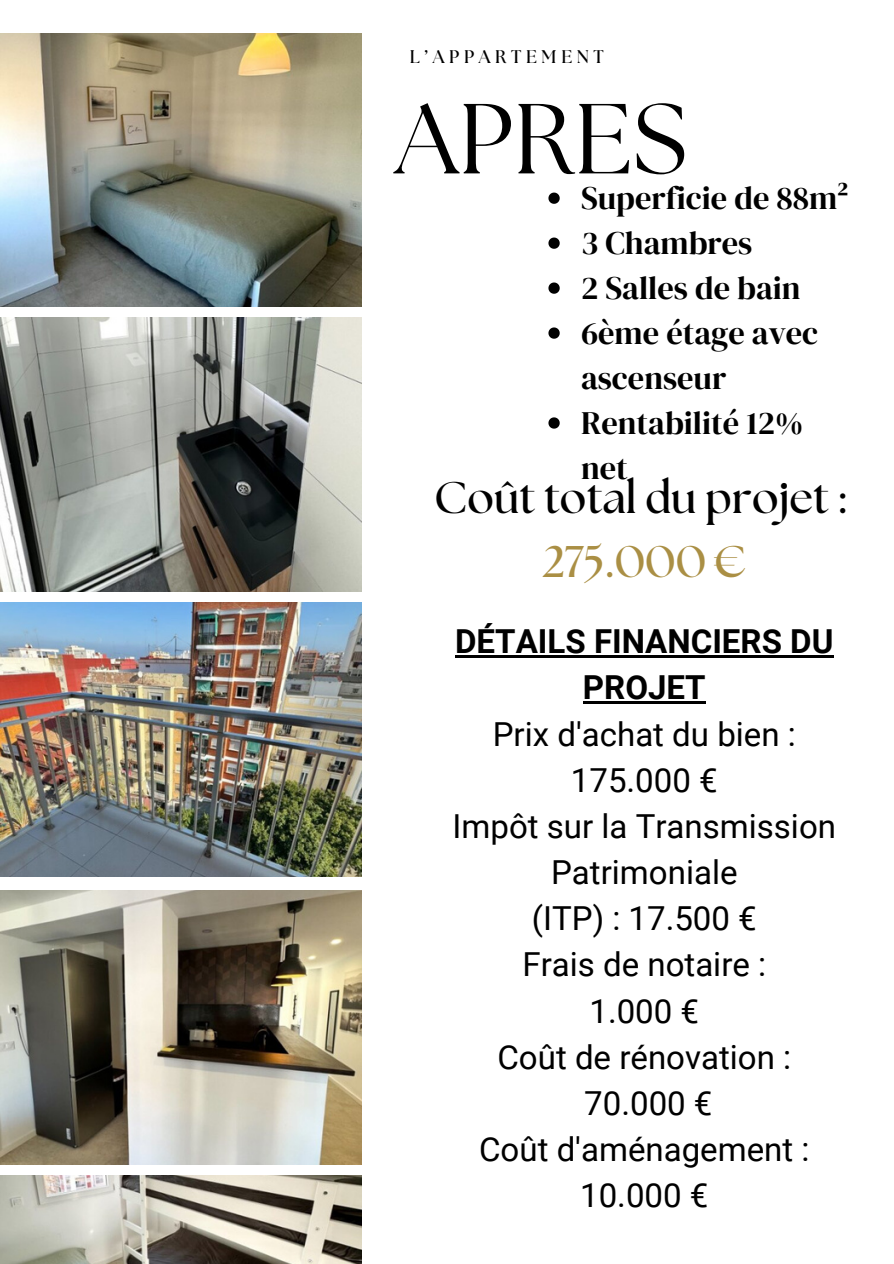
<style>
.page{position:relative;width:894px;height:1264px;background:#fff}
.page>*{position:absolute;margin:0;border:0;box-sizing:border-box;transform-origin:0 0}
.t1{font:99.15px "The Seasons";color:#000}
.t2{font:700 44.25px/64.2px "The Seasons";color:#000;text-align:center}
.t3{font:33px/46.2px "Roboto";color:#000;text-align:center}
.t4{font:32.4px/45px "DM Serif Display";color:#000}
.t5{font:700 18.3px "The Seasons";letter-spacing:.25em;color:#000}
.s1{color:#aa8f44}
.s2{font-weight:700}
</style>
<div class="page">
<img style="left:0;top:33px;width:362px;height:273px">
<img style="left:0;top:318px;width:362px;height:273px">
<img style="left:0;top:602px;width:362px;height:274px">
<img style="left:0;top:890px;width:362px;height:274px">
<img style="left:0;top:1175px;width:362px;height:88px">
<svg style="left:548px;top:192px;width:11px;height:12px"></svg>
<svg style="left:548px;top:237px;width:11px;height:12px"></svg>
<svg style="left:548px;top:282px;width:11px;height:12px"></svg>
<svg style="left:548px;top:327px;width:11px;height:12px"></svg>
<svg style="left:548px;top:417px;width:11px;height:11px"></svg>
<hr style="left:455px;top:655px;width:378px;height:3px;background:#000">
<hr style="left:582px;top:701px;width:123px;height:3px;background:#000">
<h1 class="t5" style="left:409px;top:49px;width:195px">L’APPARTEMENT</h1>
<p class="t1" style="left:395px;top:94px;width:294px">APRES</p>
<p class="t4" style="left:581px;top:175px;width:269px">Superficie de 88m²</p>
<p class="t4" style="left:581px;top:220px;width:173px">3 Chambres</p>
<p class="t4" style="left:581px;top:265px;width:221px">2 Salles de bain</p>
<p class="t4" style="left:581px;top:310px;width:239px">6ème étage avec ascenseur</p>
<p class="t4" style="left:581px;top:400px;width:223px">Rentabilité 12% net</p>
<h3 class="t2" style="left:434px;top:468px;width:412px">Coût total du projet :<br><span class="s1">275.000 €</span></h3>
<h2 class="t3" style="left:452px;top:619px;width:385px"><span class="s2">DÉTAILS FINANCIERS DU<br>PROJET<br></span>Prix d'achat du bien :<br>175.000 €<br>Impôt sur la Transmission<br>Patrimoniale<br>(ITP) : 17.500 €<br>Frais de notaire :<br>1.000 €<br>Coût de rénovation :<br>70.000 €<br>Coût d'aménagement :<br>10.000 €</h2>
</div>
